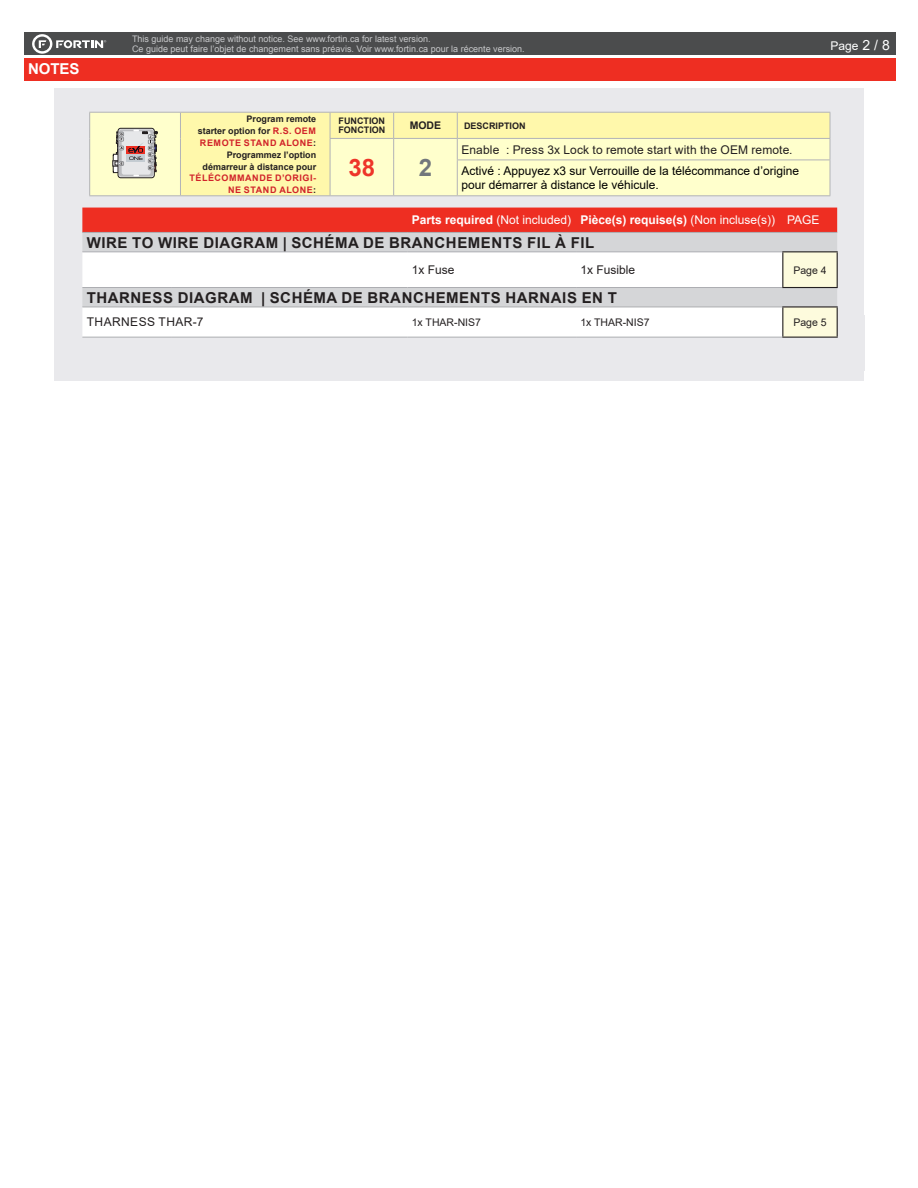
<style>
.page{position:relative;width:918px;height:1188px;background:#fff}
.page>*{position:absolute;margin:0;border:0;box-sizing:border-box;transform-origin:0 0}
.entretableau{font:700 24px "Arial";color:#ee3529}
.entretableau-2{font:700 24px "Arial";color:#72777c}
.entretableau-3{font:700 15px "Arial";letter-spacing:.035em;color:#231f20}
.t1{font:700 15px "Arial";letter-spacing:-.005em;color:#fff}
.LINK_DESCRIPTION{font:12px "Arial";color:#000}
.entretableau-4{font:700 12px "Arial";color:#fff}
.LINK_DESCRIPTION-2{font:12px "Arial";letter-spacing:.01em;color:#231f20}
.entretableau-5{font:12px "Arial";color:#231f20}
.entretableau-6{font:12px "Arial";letter-spacing:.035em;color:#231f20}
.entretableau-7{font:12px "Arial";color:#fff}
.entretableau-8{font:10.5px "Arial";color:#231f20}
.entretableau-9{font:700 10.5px "Arial";color:#231f20}
.t2{font:9px/9.8px "Arial";color:#c7c8ca}
.entretableau-10{font:700 9px/12px "Arial";color:#231f20;text-align:right}
.entretableau-11{font:700 9px/12px "Arial";letter-spacing:.02em;color:#d1232a}
.entretableau-12{font:700 9px/12px "Arial";letter-spacing:.06em;color:#d1232a;text-align:right}
.s1{font-size:13.95px}
.s2{color:#231f20}
.s3{font-weight:400}
</style>
<div class="page">
<div style="left:24px;top:33px;width:872px;height:22px;background:#4b4c4d"></div>
<div style="left:24px;top:58px;width:872px;height:23px;background:#ee2e22"></div>
<svg style="left:32px;top:34px;width:74px;height:20px"></svg>
<div style="left:54px;top:89px;width:810px;height:292px;background:#e9e9ec"></div>
<div style="left:90px;top:113px;width:90px;height:82px;background:#ffc"></div>
<svg style="left:181px;top:113px;width:649px;height:82px;background:#fefbbc"></svg>
<hr style="left:457px;top:138px;width:373px;height:1px;background:#b2b3b7">
<hr style="left:457px;top:160px;width:1px;height:35px;background:#b2b3b7">
<hr style="left:457px;top:160px;width:373px;height:1px;background:#b2b3b7">
<hr style="left:89px;top:112px;width:91px;height:1px;background:#b2b3b7">
<hr style="left:180px;top:112px;width:150px;height:1px;background:#b2b3b7">
<svg style="left:89px;top:113px;width:1px;height:47px"></svg>
<svg style="left:180px;top:113px;width:1px;height:47px"></svg>
<hr style="left:89px;top:160px;width:1px;height:35px;background:#b2b3b7">
<hr style="left:180px;top:160px;width:1px;height:35px;background:#b2b3b7">
<hr style="left:89px;top:195px;width:91px;height:1px;background:#b2b3b7">
<hr style="left:180px;top:195px;width:150px;height:1px;background:#b2b3b7">
<hr style="left:330px;top:112px;width:64px;height:1px;background:#b2b3b7">
<hr style="left:394px;top:112px;width:63px;height:1px;background:#b2b3b7">
<hr style="left:457px;top:112px;width:373px;height:1px;background:#b2b3b7">
<svg style="left:457px;top:113px;width:1px;height:47px"></svg>
<hr style="left:330px;top:138px;width:64px;height:1px;background:#b2b3b7">
<svg style="left:330px;top:113px;width:1px;height:47px"></svg>
<hr style="left:394px;top:138px;width:63px;height:1px;background:#b2b3b7">
<svg style="left:393px;top:113px;width:1px;height:47px"></svg>
<hr style="left:330px;top:160px;width:1px;height:35px;background:#b2b3b7">
<hr style="left:393px;top:160px;width:1px;height:35px;background:#b2b3b7">
<hr style="left:330px;top:195px;width:64px;height:1px;background:#b2b3b7">
<hr style="left:394px;top:195px;width:63px;height:1px;background:#b2b3b7">
<svg style="left:830px;top:113px;width:1px;height:47px"></svg>
<hr style="left:830px;top:160px;width:1px;height:35px;background:#b2b3b7">
<hr style="left:457px;top:195px;width:373px;height:1px;background:#b2b3b7">
<div style="left:118px;top:128px;width:36px;height:50px;border:1px solid #231f20;border-radius:3px"></div>
<svg style="left:119px;top:130px;width:34px;height:47px"></svg>
<svg style="left:113px;top:130px;width:44px;height:46px"></svg>
<div style="left:54px;top:316px;width:811px;height:55px;background:#e9e9ec"></div>
<div style="left:82px;top:208px;width:755px;height:24px;background:#ee2e22"></div>
<div style="left:82px;top:233px;width:755px;height:19px;background:#d5d6d8"></div>
<svg style="left:82px;top:253px;width:700px;height:84px;background:#f4f4f5"></svg>
<hr style="left:82px;top:232px;width:89px;height:1px;background:#acadb1">
<hr style="left:171px;top:232px;width:237px;height:1px;background:#acadb1">
<hr style="left:408px;top:232px;width:168px;height:1px;background:#acadb1">
<hr style="left:576px;top:232px;width:207px;height:1px;background:#acadb1">
<hr style="left:783px;top:232px;width:54px;height:1px;background:#acadb1">
<hr style="left:171px;top:252px;width:237px;height:1px;background:#acadb1">
<hr style="left:171px;top:287px;width:237px;height:1px;background:#acadb1">
<hr style="left:82px;top:307px;width:89px;height:1px;background:#acadb1">
<hr style="left:171px;top:307px;width:237px;height:1px;background:#acadb1">
<hr style="left:82px;top:337px;width:89px;height:1px;background:#acadb1">
<hr style="left:171px;top:337px;width:237px;height:1px;background:#acadb1">
<hr style="left:82px;top:252px;width:89px;height:1px;background:#acadb1">
<hr style="left:408px;top:252px;width:168px;height:1px;background:#acadb1">
<hr style="left:576px;top:252px;width:206px;height:1px;background:#acadb1">
<hr style="left:82px;top:287px;width:89px;height:1px;background:#acadb1">
<hr style="left:408px;top:287px;width:168px;height:1px;background:#acadb1">
<hr style="left:576px;top:287px;width:206px;height:1px;background:#acadb1">
<hr style="left:408px;top:307px;width:168px;height:1px;background:#acadb1">
<hr style="left:576px;top:307px;width:206px;height:1px;background:#acadb1">
<hr style="left:408px;top:337px;width:168px;height:1px;background:#acadb1">
<hr style="left:576px;top:337px;width:206px;height:1px;background:#acadb1">
<hr style="left:782px;top:251px;width:56px;height:1px;background:#231f20">
<svg style="left:782px;top:252px;width:56px;height:85px;background:#e5e4cf"></svg>
<hr style="left:782px;top:337px;width:56px;height:1px;background:#231f20">
<h2 class="t1" style="left:28px;top:58px;width:53px">NOTES</h2>
<p class="t2" style="left:132px;top:34px;width:394px">This guide may change without notice. See www.fortin.ca for latest version.<br>Ce guide peut faire l’objet de changement sans préavis. Voir www.fortin.ca pour la récente version.</p>
<h3 class="entretableau-7" style="left:831px;top:38px;width:61px">Page <span class="s1">2 / 8</span></h3>
<p class="entretableau-10" style="left:247px;top:113px;width:71px">Program remote</p>
<p class="entretableau-11" style="left:198px;top:125px;width:120px"><span class="s2">starter option for</span> R.S. OEM<br>REMOTE STAND ALONE<span class="s2">:</span></p>
<p class="entretableau-10" style="left:203px;top:149px;width:115px">Programmez l’option démarreur à distance pour</p>
<p class="entretableau-12" style="left:189px;top:172px;width:128px">TÉLÉCOMMANDE D’ORIGI-<br>NE STAND ALONE<span class="s2">:</span></p>
<p class="entretableau-10" style="left:339px;top:115px;width:48px">FUNCTION</p>
<p class="entretableau-10" style="left:338px;top:124px;width:48px">FONCTION</p>
<p class="entretableau-9" style="left:410px;top:118px;width:33px">MODE</p>
<p class="entretableau-10" style="left:464px;top:120px;width:63px">DESCRIPTION</p>
<p class="LINK_DESCRIPTION-2" style="left:462px;top:141px;width:333px">Enable : Press 3x Lock to remote start with the OEM remote.</p>
<p class="LINK_DESCRIPTION" style="left:462px;top:163px;width:339px">Activé : Appuyez x3 sur Verrouille de la télécommance d’origine</p>
<p class="LINK_DESCRIPTION" style="left:462px;top:177px;width:199px">pour démarrer à distance le véhicule.</p>
<p class="entretableau-4" style="left:412px;top:212px;width:161px">Parts required <span class="s3">(Not included)</span></p>
<p class="entretableau-4" style="left:580px;top:212px;width:196px">Pièce(s) requise(s) <span class="s3">(Non incluse(s))</span></p>
<p class="entretableau-7" style="left:787px;top:212px;width:34px">PAGE</p>
<p class="entretableau-3" style="left:87px;top:232px;width:509px">WIRE TO WIRE DIAGRAM | SCHÉMA DE BRANCHEMENTS FIL À FIL</p>
<p class="entretableau-5" style="left:412px;top:262px;width:44px">1x Fuse</p>
<p class="entretableau-5" style="left:580px;top:262px;width:56px">1x Fusible</p>
<p class="entretableau-8" style="left:793px;top:263px;width:35px">Page 4</p>
<p class="entretableau-3" style="left:87px;top:287px;width:532px">THARNESS DIAGRAM | SCHÉMA DE BRANCHEMENTS HARNAIS EN T</p>
<p class="entretableau-6" style="left:87px;top:314px;width:118px">THARNESS THAR-7</p>
<p class="entretableau-8" style="left:412px;top:315px;width:71px">1x THAR-NIS7</p>
<p class="entretableau-8" style="left:580px;top:315px;width:71px">1x THAR-NIS7</p>
<p class="entretableau-8" style="left:793px;top:315px;width:35px">Page 5</p>
<p class="entretableau" style="left:349px;top:151px;width:28px">38</p>
<p class="entretableau-2" style="left:419px;top:151px;width:15px">2</p>
</div>
